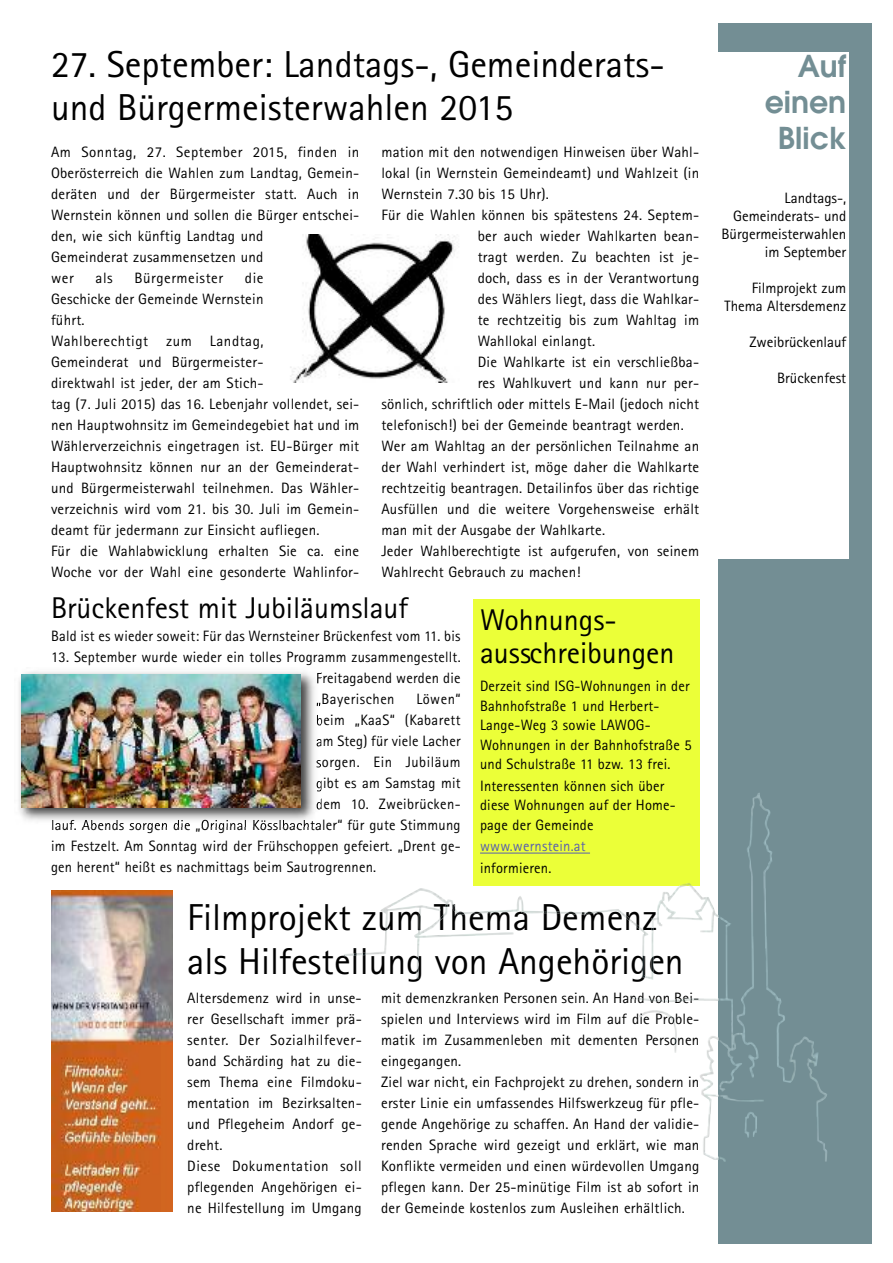
<style>
.page{position:relative;width:893px;height:1263px;background:#fff}
.page>*{position:absolute;margin:0;border:0;box-sizing:border-box;transform-origin:0 0}
.t1{font:37.5px/43.5px "Rotis Sans Serif";color:#000}
.t2{font:30px/33px "Rotis Sans Serif";color:#000}
.t3{font:600 30px/36px "Avant Garde";color:#738e94;text-align:right}
.t4{font:15px/21px "Rotis Sans Serif";letter-spacing:.015em;color:#000}
.t5{font:15px "Rotis Sans Serif";letter-spacing:.035em;color:#000}
.t6{font:15px "Rotis Sans Serif";letter-spacing:.015em;color:#5a60ad}
</style>
<div class="page">
<div style="left:473px;top:599px;width:226px;height:286px;background:#ebff38"></div>
<div style="left:719px;top:23px;width:153px;height:1220px;background:#738e94"></div>
<div style="left:699px;top:52px;width:150px;height:507px;background:#fff"></div>
<hr style="left:480px;top:853px;width:110px;height:1px;background:#5a60ad">
<img style="left:290px;top:234px;width:165px;height:149px">
<img style="left:51px;top:890px;width:121px;height:322px">
<img style="left:344px;top:885px;width:375px;height:275px">
<svg style="left:681px;top:883px;width:10px;height:2px"></svg>
<img style="left:719px;top:793px;width:108px;height:368px">
<img style="left:452px;top:904px;width:55px;height:11px">
<img style="left:384px;top:904px;width:65px;height:27px">
<img style="left:416px;top:955px;width:3px;height:24px">
<img style="left:344px;top:952px;width:22px;height:4px">
<img style="left:18px;top:671px;width:302px;height:156px">
<svg style="left:317px;top:673px;width:3px;height:13px"></svg>
<svg style="left:317px;top:701px;width:3px;height:6px"></svg>
<svg style="left:317px;top:714px;width:3px;height:13px"></svg>
<svg style="left:317px;top:737px;width:3px;height:12px"></svg>
<svg style="left:317px;top:758px;width:3px;height:12px"></svg>
<svg style="left:317px;top:779px;width:3px;height:12px"></svg>
<svg style="left:317px;top:800px;width:3px;height:9px"></svg>
<img style="left:52px;top:820px;width:101px;height:7px">
<img style="left:21px;top:674px;width:280px;height:133px">
<h1 class="t1" style="left:51px;top:46px;width:615px">27. September: Landtags-, Gemeinderats&shy;und Bürgermeisterwahlen 2015</h1>
<p class="t4" style="left:381px;top:142px;width:319px">mation mit den notwendigen Hinweisen über Wahl-</p>
<p class="t4" style="left:381px;top:163px;width:319px">lokal (in Wernstein Gemeindeamt) und Wahlzeit (in</p>
<p class="t4" style="left:381px;top:184px;width:169px">Wernstein 7.30 bis 15 Uhr).</p>
<p class="t4" style="left:381px;top:205px;width:319px">Für die Wahlen können bis spätestens 24. Septem-</p>
<p class="t4" style="left:478px;top:226px;width:223px">ber auch wieder Wahlkarten bean-</p>
<p class="t4" style="left:478px;top:247px;width:223px">tragt werden. Zu beachten ist je-</p>
<p class="t4" style="left:478px;top:268px;width:223px">doch, dass es in der Verantwortung</p>
<p class="t4" style="left:478px;top:289px;width:223px">des Wählers liegt, dass die Wahlkar-</p>
<p class="t4" style="left:478px;top:310px;width:223px">te rechtzeitig bis zum Wahltag im</p>
<p class="t4" style="left:478px;top:331px;width:119px">Wahllokal einlangt.</p>
<p class="t4" style="left:478px;top:352px;width:223px">Die Wahlkarte ist ein verschließba-</p>
<p class="t4" style="left:478px;top:373px;width:223px">res Wahlkuvert und kann nur per-</p>
<p class="t4" style="left:381px;top:394px;width:319px">sönlich, schriftlich oder mittels E-Mail (jedoch nicht</p>
<p class="t4" style="left:381px;top:415px;width:304px">telefonisch!) bei der Gemeinde beantragt werden.</p>
<p class="t4" style="left:381px;top:436px;width:319px">Wer am Wahltag an der persönlichen Teilnahme an</p>
<p class="t4" style="left:381px;top:457px;width:319px">der Wahl verhindert ist, möge daher die Wahlkarte</p>
<p class="t4" style="left:381px;top:478px;width:319px">rechtzeitig beantragen. Detailinfos über das richtige</p>
<p class="t4" style="left:381px;top:499px;width:319px">Ausfüllen und die weitere Vorgehensweise erhält</p>
<p class="t4" style="left:381px;top:520px;width:225px">man mit der Ausgabe der Wahlkarte.</p>
<p class="t4" style="left:381px;top:541px;width:319px">Jeder Wahlberechtigte ist aufgerufen, von seinem</p>
<p class="t4" style="left:381px;top:562px;width:201px">Wahlrecht Gebrauch zu machen!</p>
<p class="t4" style="left:51px;top:142px;width:310px">Am Sonntag, 27. September 2015, finden in Oberösterreich die Wahlen zum Landtag, Gemein&shy;deräten und der Bürgermeister statt. Auch in Wernstein können und sollen die Bürger entschei&shy;den, wie sich künftig Landtag und<br>Gemeinderat zusammensetzen und<br>wer</p>
<p class="t4" style="left:51px;top:268px;width:310px;text-indent:194px">die<br>Geschicke der Gemeinde Wernstein<br>führt.<br>Wahlberechtigt zum Landtag,<br>Gemeinderat und Bürgermeister-<br>direktwahl ist jeder, der am Stich-<br>tag (7. Juli 2015) das 16. Lebenjahr vollendet, sei&shy;nen Hauptwohnsitz im Gemeindegebiet hat und im Wählerverzeichnis eingetragen ist. EU-Bürger mit Hauptwohnsitz können nur an der Gemeinderat&shy;und Bürgermeisterwahl teilnehmen. Das Wähler&shy;verzeichnis wird vom 21. bis 30. Juli im Gemein&shy;deamt für jedermann zur Einsicht aufliegen.<br>Für die Wahlabwicklung erhalten Sie ca. eine Woche vor der Wahl eine gesonderte Wahlinfor-</p>
<p class="t4" style="left:96px;top:268px;width:19px">als</p>
<p class="t5" style="left:135px;top:272px;width:90px">Bürgermeister</p>
<h2 class="t2" style="left:51px;top:594px;width:358px">Brückenfest mit Jubiläumslauf</h2>
<p class="t4" style="left:51px;top:627px;width:411px">Bald ist es wieder soweit: Für das Wernsteiner Brückenfest vom 11. bis</p>
<p class="t4" style="left:316px;top:648px;width:146px;text-align:justify;text-indent:-265px">13. September wurde wieder ein tolles Programm zusammengestellt.<br>Freitagabend werden die „Bayerischen</p>
<p class="t4" style="left:416px;top:690px;width:46px">Löwen“</p>
<p class="t4" style="left:316px;top:711px;width:146px">beim „KaaS“ (Kabarett</p>
<p class="t4" style="left:316px;top:732px;width:146px">am Steg) für viele Lacher</p>
<p class="t5" style="left:316px;top:757px;width:146px">sorgen. Ein Jubiläum</p>
<p class="t4" style="left:316px;top:774px;width:146px">gibt es am Samstag mit</p>
<p class="t4" style="left:316px;top:795px;width:146px">dem 10. Zweibrücken-</p>
<p class="t4" style="left:51px;top:816px;width:411px">lauf. Abends sorgen die „Original Kösslbachtaler“ für gute Stimmung</p>
<p class="t4" style="left:51px;top:837px;width:411px">im Festzelt. Am Sonntag wird der Frühschoppen gefeiert. „Drent ge-</p>
<p class="t4" style="left:51px;top:858px;width:327px">gen herent“ heißt es nachmittags beim Sautrogrennen.</p>
<h2 class="t2" style="left:480px;top:606px;width:196px">Wohnungs&shy;ausschreibungen</h2>
<p class="t4" style="left:480px;top:678px;width:213px;line-height:19.5px">Derzeit sind ISG-Wohnungen in der<br>Bahnhofstraße 1 und Herbert-<br>Lange-Weg 3 sowie LAWOG-<br>Wohnungen in der Bahnhofstraße 5 und Schulstraße 11 bzw. 13 frei.</p>
<p class="t4" style="left:480px;top:777px;width:197px;line-height:19.5px">Interessenten können sich über diese Wohnungen auf der Home&shy;page der Gemeinde</p>
<p class="t6" style="left:480px;top:841px;width:107px">www.wernstein.at</p>
<p class="t4" style="left:480px;top:859px;width:73px">informieren.</p>
<h1 class="t1" style="left:187px;top:899px;width:498px">Filmprojekt zum Thema Demenz als Hilfestellung von Angehörigen</h1>
<p class="t4" style="left:381px;top:989px;width:320px">mit demenzkranken Personen sein. An Hand von Bei&shy;spielen und Interviews wird im Film auf die Proble&shy;matik im Zusammenleben mit dementen Personen eingegangen.<br>Ziel war nicht, ein Fachprojekt zu drehen, sondern in erster Linie ein umfassendes Hilfswerkzeug für pfle&shy;gende Angehörige zu schaffen. An Hand der validie&shy;renden Sprache wird gezeigt und erklärt, wie man Konflikte vermeiden und einen würdevollen Umgang pflegen kann. Der 25-minütige Film ist ab sofort in der Gemeinde kostenlos zum Ausleihen erhältlich.</p>
<p class="t4" style="left:187px;top:989px;width:176px">Altersdemenz wird in unse&shy;rer Gesellschaft immer prä&shy;senter. Der Sozialhilfever&shy;band Schärding hat zu die&shy;sem Thema eine Filmdoku&shy;mentation im Bezirksalten&shy;und Pflegeheim Andorf ge&shy;dreht.<br>Diese Dokumentation soll pflegenden Angehörigen ei&shy;ne Hilfestellung im Umgang</p>
<h2 class="t3" style="left:765px;top:51px;width:83px">Auf einen<br>Blick</h2>
<p class="t4" style="left:722px;top:190px;width:126px;line-height:18px;text-align:right">Landtags-,<br>Gemeinderats- und<br>Bürgermeisterwahlen im September</p>
<p class="t4" style="left:724px;top:280px;width:123px;line-height:18px;text-align:right">Filmprojekt zum<br>Thema Altersdemenz</p>
<p class="t4" style="left:749px;top:333px;width:98px">Zweibrückenlauf</p>
<p class="t4" style="left:777px;top:369px;width:71px">Brückenfest</p>
</div>
